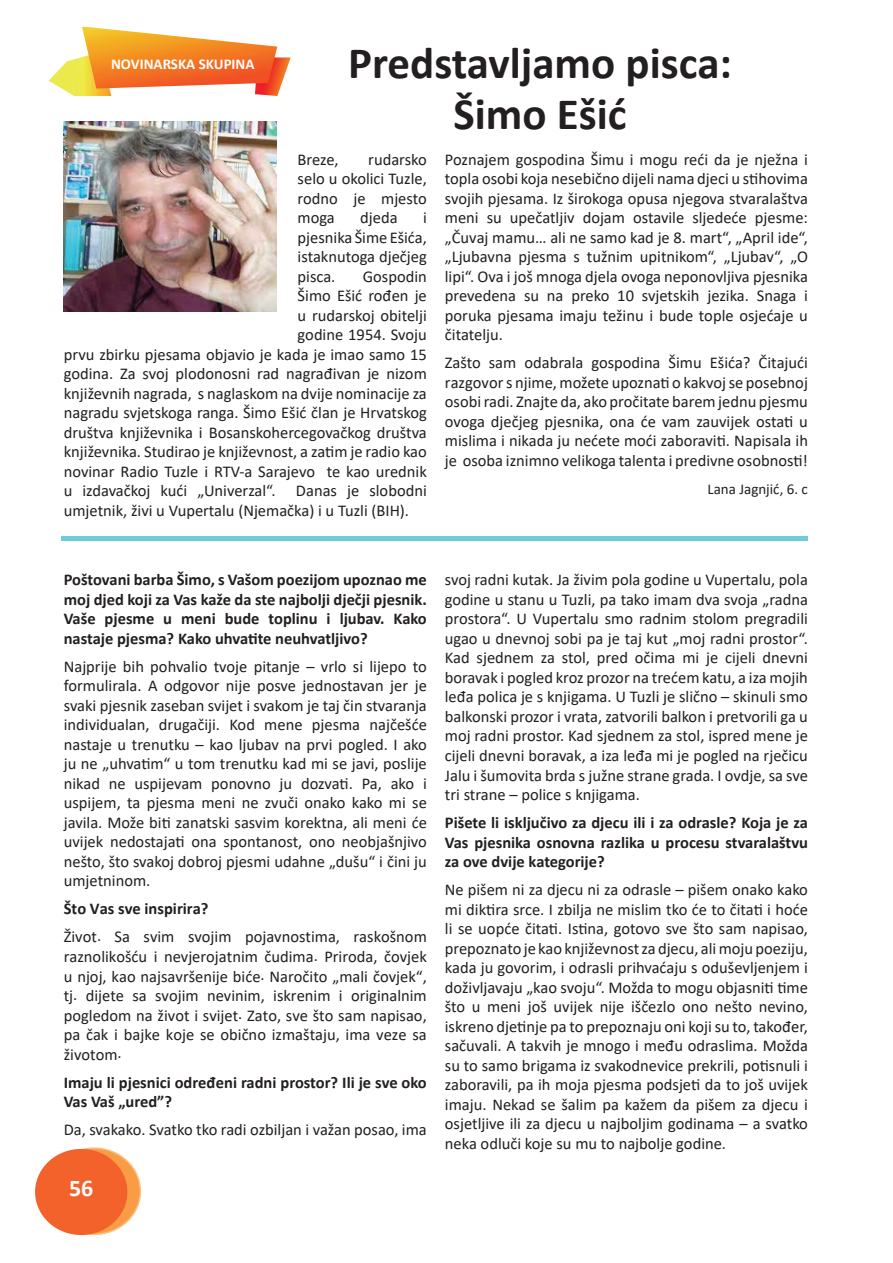
<style>
.page{position:relative;width:893px;height:1263px;background:#fff}
.page>*{position:absolute;margin:0;border:0;box-sizing:border-box;transform-origin:0 0}
.t1{font:700 45px/51.8px "Calibri";color:#231f20;text-align:center}
.t2{font:700 24px "Calibri";color:#fff}
.t3{font:16.5px/19.5px "Calibri";color:#231f20;text-align:justify}
.t4{font:700 16.5px/19.5px "Calibri";color:#231f20;text-align:justify}
.t5{font:700 15px "Calibri";color:#fff}
.t6{font:15px "Calibri";color:#231f20}
</style>
<div class="page">
<img style="left:49px;top:57px;width:62px;height:39px">
<img style="left:255px;top:57px;width:36px;height:39px">
<img style="left:82px;top:27px;width:195px;height:62px">
<div style="left:48px;top:1148px;width:92px;height:86px;background:#f89d46;border-radius:50%"></div>
<div style="left:35px;top:1149px;width:92px;height:86px;background:#f2622a;border-radius:50%"></div>
<img style="left:64px;top:121px;width:212px;height:190px">
<hr style="left:62px;top:536px;width:746px;height:4px;background:#6cccdc">
<p class="t5" style="left:111px;top:54px;width:145px">NOVINARSKA SKUPINA</p>
<h1 class="t1" style="left:348px;top:36px;width:385px">Predstavljamo pisca:<br>Šimo Ešić</h1>
<p class="t3" style="left:298px;top:149px;width:131px;text-indent:71px">rudarsko selo u okolici Tuzle, rodno je mjesto moga</p>
<p class="t3" style="left:298px;top:149px;width:43px">Breze,</p>
<p class="t3" style="left:360px;top:208px;width:39px">djeda</p>
<p class="t3" style="left:298px;top:208px;width:131px;text-indent:125px">i pjesnika Šime Ešića, istaknutoga dječjeg pisca.</p>
<p class="t3" style="left:363px;top:266px;width:66px">Gospodin</p>
<p class="t3" style="left:298px;top:286px;width:131px">Šimo Ešić rođen je</p>
<p class="t3" style="left:298px;top:305px;width:131px">u rudarskoj obitelji</p>
<p class="t3" style="left:298px;top:325px;width:131px">godine 1954. Svoju</p>
<p class="t3" style="left:64px;top:344px;width:365px">prvu zbirku pjesama objavio je kada je imao samo 15</p>
<p class="t3" style="left:64px;top:364px;width:365px">godina. Za svoj plodonosni rad nagrađivan je nizom</p>
<p class="t3" style="left:64px;top:383px;width:365px">književnih nagrada, s naglaskom na dvije nominacije za</p>
<p class="t3" style="left:64px;top:403px;width:365px">nagradu svjetskoga ranga. Šimo Ešić član je Hrvatskog</p>
<p class="t3" style="left:64px;top:422px;width:365px">društva književnika i Bosanskohercegovačkog društva</p>
<p class="t3" style="left:64px;top:442px;width:365px">književnika. Studirao je književnost, a zatim je radio kao</p>
<p class="t3" style="left:64px;top:461px;width:365px">novinar Radio Tuzle i RTV-a Sarajevo te kao urednik</p>
<p class="t3" style="left:64px;top:481px;width:365px">u izdavačkoj kući „Univerzal“. Danas je slobodni</p>
<p class="t3" style="left:64px;top:500px;width:347px">umjetnik, živi u Vupertalu (Njemačka) i u Tuzli (BIH).</p>
<p class="t3" style="left:445px;top:149px;width:365px">Poznajem gospodina Šimu i mogu reći da je nježna i topla osobi koja nesebično dijeli nama djeci u stihovima svojih pjesama. Iz širokoga opusa njegova stvaralaštva meni su upečatljiv dojam ostavile sljedeće pjesme: „Čuvaj mamu… ali ne samo kad je 8. mart“, „April ide“, „Ljubavna pjesma s tužnim upitnikom“, „Ljubav“, „O lipi“. Ova i još mnoga djela ovoga neponovljiva pjesnika prevedena su na preko 10 svjetskih jezika. Snaga i poruka pjesama imaju težinu i bude tople osjećaje u čitatelju.</p>
<p class="t3" style="left:445px;top:353px;width:365px">Zašto sam odabrala gospodina Šimu Ešića? Čitajući razgovor s njime, možete upoznati o kakvoj se posebnoj osobiradi. Znajte da, ako pročitate baremjednu pjesmu ovoga dječjeg pjesnika, ona će vam zauvijek ostati u mislima i nikada ju nećete moći zaboraviti. Napisala ih je osoba iznimno velikoga talenta i predivne osobnosti!</p>
<p class="t6" style="left:707px;top:478px;width:102px">Lana Jagnjić, 6. c</p>
<p class="t4" style="left:64px;top:570px;width:365px">Poštovani barba Šimo, s Vašom poezijom upoznao me moj djed koji za Vas kaže da ste najbolji dječji pjesnik.<br>Vaše pjesme u meni bude toplinu i ljubav. Kako nastaje pjesma? Kako uhvatite neuhvatljivo?</p>
<p class="t3" style="left:64px;top:656px;width:365px">Najprije bih pohvalio tvoje pitanje – vrlo si lijepo to formulirala. A odgovor nije posve jednostavan jer je svaki pjesnik zaseban svijet i svakom je taj čin stvaranja individualan, drugačiji. Kod mene pjesma najčešće nastaje u trenutku – kao ljubav na prvi pogled. I ako ju ne „uhvatim“ u tom trenutku kad mi se javi, poslije nikad ne uspijevam ponovno ju dozvati. Pa, ako i uspijem, ta pjesma meni ne zvuči onako kako mi se javila. Može biti zanatski sasvim korektna, ali meni će uvijek nedostajati ona spontanost, ono neobjašnjivo nešto, što svakoj dobroj pjesmi udahne „dušu“ i čini ju umjetninom.</p>
<p class="t4" style="left:64px;top:899px;width:146px">Što Vas sve inspirira?</p>
<p class="t3" style="left:64px;top:927px;width:365px">Život. Sa svim svojim pojavnostima, raskošnom raznolikošću i nevjerojatnim čudima. Priroda, čovjek u njoj, kao najsavršenije biće. Naročito „mali čovjek“, tj. dijete sa svojim nevinim, iskrenim i originalnim pogledom na život i svijet. Zato, sve što sam napisao, pa čak i bajke koje se obično izmaštaju, ima veze sa životom.</p>
<p class="t4" style="left:64px;top:1072px;width:365px">Imaju li pjesnici određeni radni prostor? Ili je sve oko<br>Vas Vaš „ured”?</p>
<p class="t3" style="left:64px;top:1119px;width:365px">Da, svakako. Svatko tko radi ozbiljan i važan posao, ima</p>
<h2 class="t2" style="left:69px;top:1171px;width:26px">56</h2>
<p class="t3" style="left:445px;top:570px;width:365px">svoj radni kutak. Ja živim pola godine u Vupertalu, pola godine u stanu u Tuzli, pa tako imam dva svoja „radna prostora“. U Vupertalu smo radnim stolom pregradili ugao u dnevnoj sobi pa je taj kut „moj radni prostor“.<br>Kad sjednem za stol, pred očima mi je cijeli dnevni boravak i pogled kroz prozor na trećem katu, a iza mojih leđa polica je s knjigama. U Tuzli je slično – skinuli smo balkonski prozor i vrata, zatvorili balkon i pretvorili ga u moj radni prostor. Kad sjednem za stol, ispred mene je cijeli dnevni boravak, a iza leđa mi je pogled na rječicu Jalu i šumovita brda s južne strane grada. I ovdje, sa sve tri strane – police s knjigama.</p>
<p class="t4" style="left:445px;top:812px;width:365px">Pišete li isključivo za djecu ili i za odrasle? Koja je za Vas pjesnika osnovna razlika u procesu stvaralaštvu za ove dvije kategorije?</p>
<p class="t3" style="left:445px;top:879px;width:365px">Ne pišem ni za djecu ni za odrasle – pišem onako kako mi diktira srce. I zbilja ne mislim tko će to čitati i hoće li se uopće čitati. Istina, gotovo sve što sam napisao, prepoznato je kao književnostza djecu, alimoju poeziju, kada ju govorim, i odrasli prihvaćaju s oduševljenjem i doživljavaju „kao svoju“. Možda to mogu objasniti time što u meni još uvijek nije iščezlo ono nešto nevino, iskreno djetinje pa to prepoznaju oni koji su to, također, sačuvali. A takvih je mnogo i među odraslima. Možda su to samo brigama iz svakodnevice prekrili, potisnuli i zaboravili, pa ih moja pjesma podsjeti da to još uvijek imaju. Nekad se šalim pa kažem da pišem za djecu i osjetljive ili za djecu u najboljim godinama – a svatko neka odluči koje su mu to najbolje godine.</p>
</div>
